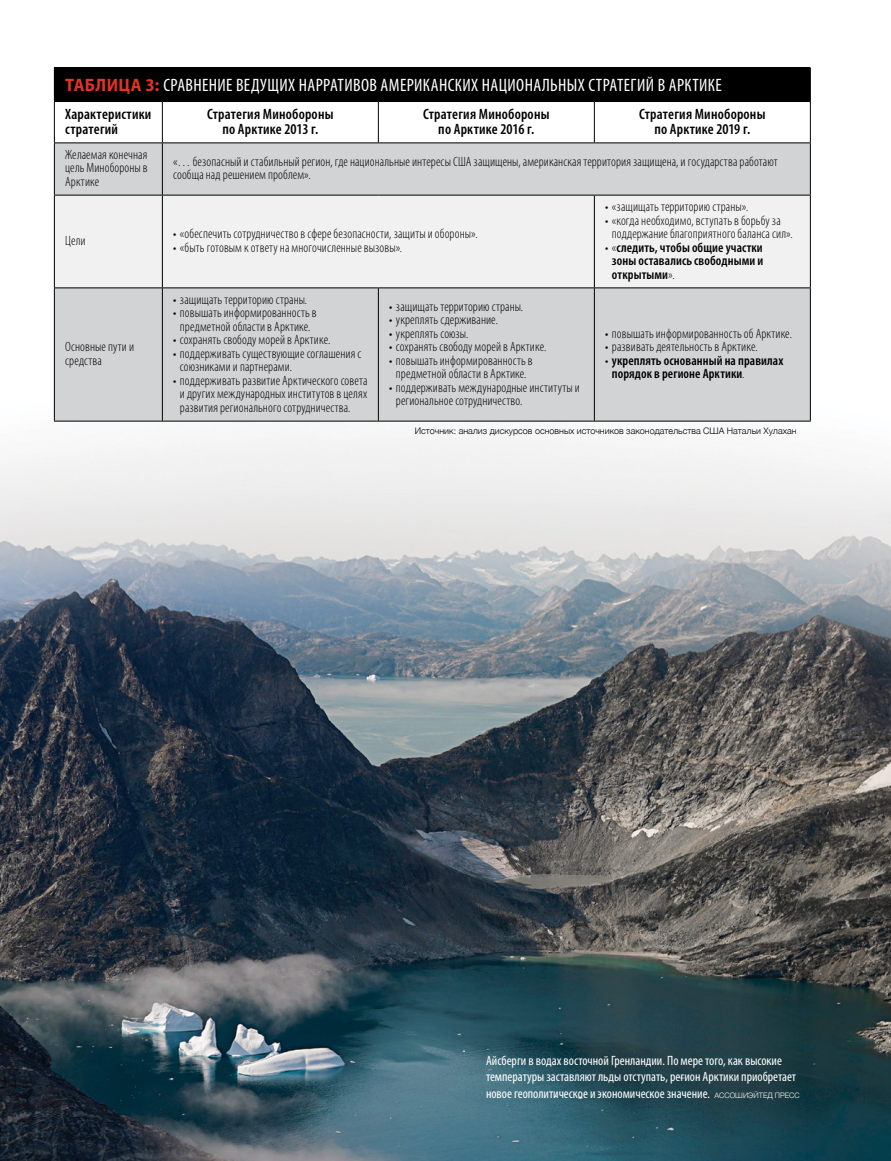
<style>
.page{position:relative;width:891px;height:1161px;background:#fff}
.page>*{position:absolute;margin:0;border:0;box-sizing:border-box;transform-origin:0 0}
.t1{font:condensed 18px "Myriad Pro";letter-spacing:.02em;color:#fff}
.t2{font:600 condensed 15px/15px "Myriad Pro";letter-spacing:.015em;color:#000;text-align:center}
.t3{font:300 condensed 13.5px/13.5px "Myriad Pro";letter-spacing:.01em;color:#000}
.t4{font:condensed 13.5px/16.5px "Myriad Pro";color:#fff}
.t5{font:600 condensed 13.5px/13.5px "Myriad Pro";letter-spacing:.01em;color:#000;text-align:justify}
.t6{font:300 9px "Helvetica Neue";color:#000}
.s1{font-weight:700;font-stretch:semi-condensed;color:#e33226}
.s2{font-weight:300}
.s3{font-family:"Helvetica Neue";font-weight:300;font-stretch:normal;font-size:7.5px}
</style>
<div class="page">
<img style="left:0;top:67px;width:891px;height:1094px">
<div style="left:54px;top:68px;width:756px;height:34px;background:#000"></div>
<svg style="left:55px;top:102px;width:755px;height:41px"></svg>
<div style="left:55px;top:144px;width:755px;height:277px;background:#d1d3d4"></div>
<div style="left:55px;top:196px;width:755px;height:92px;background:#f1f1f2"></div>
<hr style="left:810px;top:67px;width:1px;height:34px;background:#000">
<hr style="left:810px;top:143px;width:1px;height:52px;background:#000">
<hr style="left:54px;top:102px;width:1px;height:41px;background:#000">
<hr style="left:162px;top:102px;width:1px;height:41px;background:#000">
<hr style="left:378px;top:102px;width:1px;height:41px;background:#000">
<hr style="left:594px;top:101px;width:217px;height:1px;background:#000">
<hr style="left:594px;top:102px;width:1px;height:41px;background:#000">
<hr style="left:810px;top:102px;width:1px;height:41px;background:#000">
<hr style="left:54px;top:143px;width:108px;height:1px;background:#000">
<hr style="left:54px;top:143px;width:1px;height:52px;background:#000">
<hr style="left:162px;top:143px;width:216px;height:1px;background:#000">
<hr style="left:162px;top:143px;width:1px;height:52px;background:#000">
<hr style="left:378px;top:143px;width:216px;height:1px;background:#000">
<hr style="left:594px;top:143px;width:217px;height:1px;background:#000">
<hr style="left:54px;top:195px;width:108px;height:1px;background:#000">
<hr style="left:54px;top:196px;width:1px;height:92px;background:#000">
<hr style="left:162px;top:195px;width:216px;height:1px;background:#000">
<hr style="left:162px;top:196px;width:1px;height:92px;background:#000">
<hr style="left:378px;top:195px;width:216px;height:1px;background:#000">
<hr style="left:594px;top:195px;width:217px;height:1px;background:#000">
<hr style="left:594px;top:196px;width:1px;height:92px;background:#000">
<hr style="left:810px;top:196px;width:1px;height:92px;background:#000">
<hr style="left:54px;top:288px;width:108px;height:1px;background:#000">
<hr style="left:54px;top:288px;width:1px;height:133px;background:#000">
<hr style="left:162px;top:288px;width:216px;height:1px;background:#000">
<hr style="left:162px;top:288px;width:1px;height:133px;background:#000">
<hr style="left:378px;top:288px;width:216px;height:1px;background:#000">
<hr style="left:378px;top:288px;width:1px;height:133px;background:#000">
<hr style="left:594px;top:288px;width:217px;height:1px;background:#000">
<hr style="left:594px;top:288px;width:1px;height:133px;background:#000">
<hr style="left:810px;top:288px;width:1px;height:133px;background:#000">
<hr style="left:54px;top:421px;width:108px;height:1px;background:#000">
<hr style="left:162px;top:421px;width:216px;height:1px;background:#000">
<hr style="left:378px;top:421px;width:216px;height:1px;background:#000">
<hr style="left:594px;top:421px;width:217px;height:1px;background:#000">
<hr style="left:54px;top:67px;width:1px;height:34px;background:#000">
<h1 class="t1" style="left:65px;top:74px;width:658px"><span class="s1">ТАБЛИЦА 3:</span> СРАВНЕНИЕ ВЕДУЩИХ НАРРАТИВОВ АМЕРИКАНСКИХ НАЦИОНАЛЬНЫХ СТРАТЕГИЙ В АРКТИКЕ</h1>
<p class="t2" style="left:65px;top:107px;width:88px;text-align:left">Характеристики стратегий</p>
<p class="t2" style="left:207px;top:107px;width:128px">Стратегия Минобороны по Арктике 2013 г.</p>
<p class="t2" style="left:423px;top:107px;width:128px">Стратегия Минобороны по Арктике 2016 г.</p>
<p class="t2" style="left:639px;top:107px;width:128px">Стратегия Минобороны по Арктике 2019 г.</p>
<p class="t3" style="left:65px;top:148px;width:84px;text-align:justify">Желаемая конечная цель Минобороны в Арктике</p>
<p class="t3" style="left:173px;top:155px;width:606px">«… безопасный и стабильный регион, где национальные интересы США защищены, американская территория защищена, и государства работают сообща над решением проблем».</p>
<p class="t3" style="left:65px;top:234px;width:22px">Цели</p>
<p class="t3" style="left:65px;top:340px;width:70px">Основные пути и средства</p>
<p class="t3" style="left:173px;top:227px;width:306px">• «обеспечить сотрудничество в сфере безопасности, защиты и обороны».</p>
<p class="t3" style="left:173px;top:241px;width:231px">• «быть готовым к ответу на многочисленные вызовы».</p>
<p class="t3" style="left:173px;top:293px;width:136px">• защищать территорию страны.</p>
<p class="t3" style="left:173px;top:307px;width:145px;text-align:center">• повышать информированность в предметной области в Арктике.</p>
<p class="t3" style="left:173px;top:334px;width:159px">• сохранять свободу морей в Арктике.</p>
<p class="t3" style="left:180px;top:347px;width:183px;text-indent:-7px">• поддерживать существующие соглашения с союзниками и партнерами.</p>
<p class="t3" style="left:180px;top:374px;width:189px;text-align:justify;text-indent:-7px">• поддерживать развитие Арктического совета и других международных институтов в целях развития регионального сотрудничества.</p>
<p class="t3" style="left:389px;top:300px;width:136px">• защищать территорию страны.</p>
<p class="t3" style="left:389px;top:313px;width:110px">• укреплять сдерживание.</p>
<p class="t3" style="left:389px;top:327px;width:81px">• укреплять союзы.</p>
<p class="t3" style="left:389px;top:340px;width:159px">• сохранять свободу морей в Арктике.</p>
<p class="t3" style="left:389px;top:354px;width:145px;text-align:center">• повышать информированность в предметной области в Арктике.</p>
<p class="t3" style="left:396px;top:381px;width:185px;text-indent:-7px">• поддерживать международные институты и региональное сотрудничество.</p>
<p class="t3" style="left:605px;top:200px;width:145px">• «защищать территорию страны».</p>
<p class="t3" style="left:612px;top:214px;width:182px;text-indent:-7px">• «когда необходимо, вступать в борьбу за поддержание благоприятного баланса сил».</p>
<p class="t5" style="left:612px;top:241px;width:153px;text-indent:-7px"><span class="s2">• «</span>следить, чтобы общие участки зоны оставались свободными и открытыми<span class="s2">».</span></p>
<p class="t3" style="left:605px;top:327px;width:188px">• повышать информированность об Арктике.</p>
<p class="t3" style="left:605px;top:340px;width:154px">• развивать деятельность в Арктике.</p>
<p class="t5" style="left:612px;top:354px;width:173px;text-indent:-7px"><span class="s2">•</span> укреплять основанный на правилах порядок в регионе Арктики<span class="s2">.</span></p>
<p class="t6" style="left:415px;top:424px;width:383px">Источник: анализ дискурсов основных источников законодательства США Натальи Хулахан</p>
<p class="t4" style="left:486px;top:1052px;width:315px">Айсберги в водах восточной Гренландии. По мере того, как высокие температуры заставляют льды отступать, регион Арктики приобретает новое геополитическое и экономическое значение. <span class="s3">АCCOШИЭЙTEД ПPECC</span></p>
</div>
